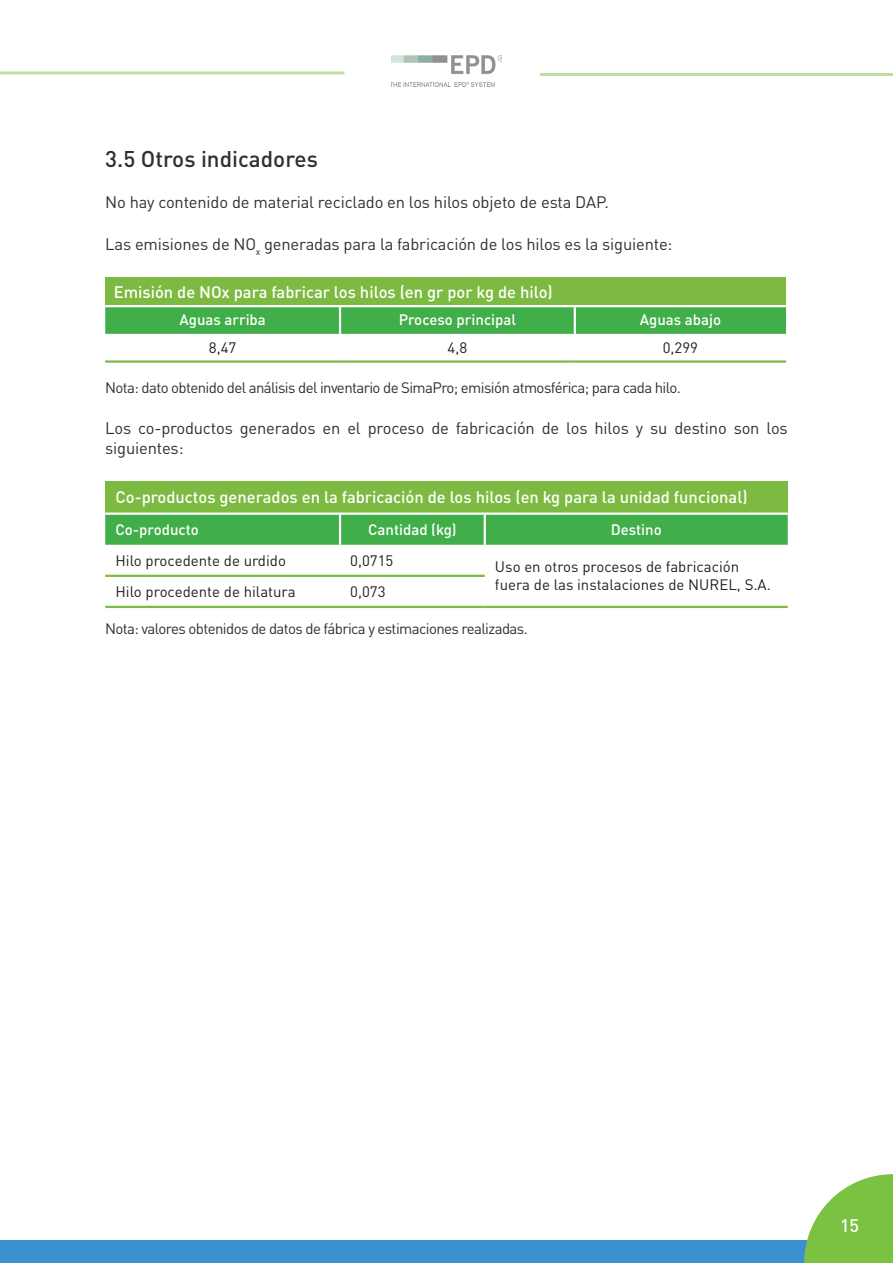
<style>
.page{position:relative;width:893px;height:1263px;background:#fff}
.page>*{position:absolute;margin:0;border:0;box-sizing:border-box;transform-origin:0 0}
.t1{font:500 22.5px "DIN Pro";color:#312f30}
.t2{font:500 18px "DIN Pro";color:#fff}
.t3{font:16.5px/19.8px "DIN Pro";letter-spacing:-.01em;color:#312f30}
.t4{font:500 16.5px "DIN Pro";color:#fff}
.t5{font:15px "DIN Pro";letter-spacing:-.04em;color:#312f30}
.t6{font:15px/18px "DIN Pro";color:#231f20}
.t7{font:500 15px "DIN Pro";color:#fff}
</style>
<div class="page">
<div style="left:0;top:1241px;width:893px;height:22px;background:#3992cf"></div>
<svg style="left:804px;top:1174px;width:89px;height:89px"></svg>
<img style="left:391px;top:56px;width:111px;height:30px">
<hr style="left:0;top:71px;width:344px;height:3px;background:#7bc142">
<hr style="left:540px;top:73px;width:353px;height:3px;background:#7bc142">
<div style="left:105px;top:277px;width:681px;height:29px;background:#7dba42"></div>
<svg style="left:105px;top:307px;width:681px;height:27px;background:#43af4c"></svg>
<hr style="left:105px;top:305px;width:235px;height:2px;background:#fff">
<hr style="left:340px;top:305px;width:235px;height:2px;background:#fff">
<hr style="left:575px;top:305px;width:211px;height:2px;background:#fff">
<hr style="left:339px;top:307px;width:2px;height:27px;background:#fff">
<hr style="left:574px;top:307px;width:2px;height:27px;background:#fff">
<hr style="left:340px;top:360px;width:235px;height:3px;background:#7dba42">
<hr style="left:575px;top:360px;width:211px;height:3px;background:#7dba42">
<hr style="left:105px;top:360px;width:235px;height:3px;background:#7dba42">
<div style="left:105px;top:481px;width:683px;height:33px;background:#7dba42"></div>
<div style="left:105px;top:515px;width:683px;height:30px;background:#40ae49"></div>
<hr style="left:105px;top:512px;width:235px;height:3px;background:#fff">
<hr style="left:340px;top:512px;width:145px;height:3px;background:#fff">
<hr style="left:485px;top:512px;width:303px;height:3px;background:#fff">
<hr style="left:339px;top:515px;width:2px;height:30px;background:#fff">
<hr style="left:484px;top:515px;width:2px;height:30px;background:#fff">
<hr style="left:105px;top:606px;width:235px;height:2px;background:#7dba42">
<hr style="left:340px;top:606px;width:145px;height:2px;background:#7dba42">
<hr style="left:340px;top:575px;width:145px;height:2px;background:#7dba42">
<hr style="left:105px;top:575px;width:235px;height:2px;background:#7dba42">
<hr style="left:485px;top:606px;width:303px;height:2px;background:#7dba42">
<h1 class="t1" style="left:105px;top:141px;width:214px">3.5 Otros indicadores</h1>
<p class="t3" style="left:105px;top:191px;width:505px">No hay contenido de material reciclado en los hilos objeto de esta DAP.</p>
<p class="t3" style="left:105px;top:232px;width:569px">Las emisiones de NO<sub>x</sub> generadas para la fabricación de los hilos es la siguiente:</p>
<p class="t4" style="left:114px;top:278px;width:441px">Emisión de NOx para fabricar los hilos (en gr por kg de hilo)</p>
<p class="t7" style="left:179px;top:308px;width:88px">Aguas arriba</p>
<p class="t7" style="left:399px;top:308px;width:119px">Proceso principal</p>
<p class="t7" style="left:640px;top:308px;width:83px">Aguas abajo</p>
<p class="t6" style="left:209px;top:337px;width:29px">8,47</p>
<p class="t6" style="left:448px;top:337px;width:21px">4,8</p>
<p class="t6" style="left:663px;top:337px;width:37px">0,299</p>
<p class="t5" style="left:105px;top:375px;width:577px">Nota: dato obtenido del análisis del inventario de SimaPro; emisión atmosférica; para cada hilo.</p>
<p class="t3" style="left:105px;top:417px;width:684px">Los co-productos generados en el proceso de fabricación de los hilos y su destino son los siguientes:</p>
<p class="t4" style="left:115px;top:484px;width:634px">Co-productos generados en la fabricación de los hilos (en kg para la unidad funcional)</p>
<p class="t7" style="left:115px;top:517px;width:85px">Co-producto</p>
<p class="t7" style="left:368px;top:517px;width:90px">Cantidad (kg)</p>
<p class="t7" style="left:611px;top:517px;width:53px">Destino</p>
<p class="t6" style="left:115px;top:550px;width:172px">Hilo procedente de urdido</p>
<p class="t6" style="left:350px;top:550px;width:45px">0,0715</p>
<p class="t6" style="left:495px;top:556px;width:277px">Uso en otros procesos de fabricación fuera de las instalaciones de NUREL, S.A.</p>
<p class="t6" style="left:115px;top:581px;width:182px">Hilo procedente de hilatura</p>
<p class="t6" style="left:350px;top:581px;width:37px">0,073</p>
<p class="t5" style="left:105px;top:617px;width:424px">Nota: valores obtenidos de datos de fábrica y estimaciones realizadas.</p>
<p class="t2" style="left:840px;top:1211px;width:21px">15</p>
</div>
